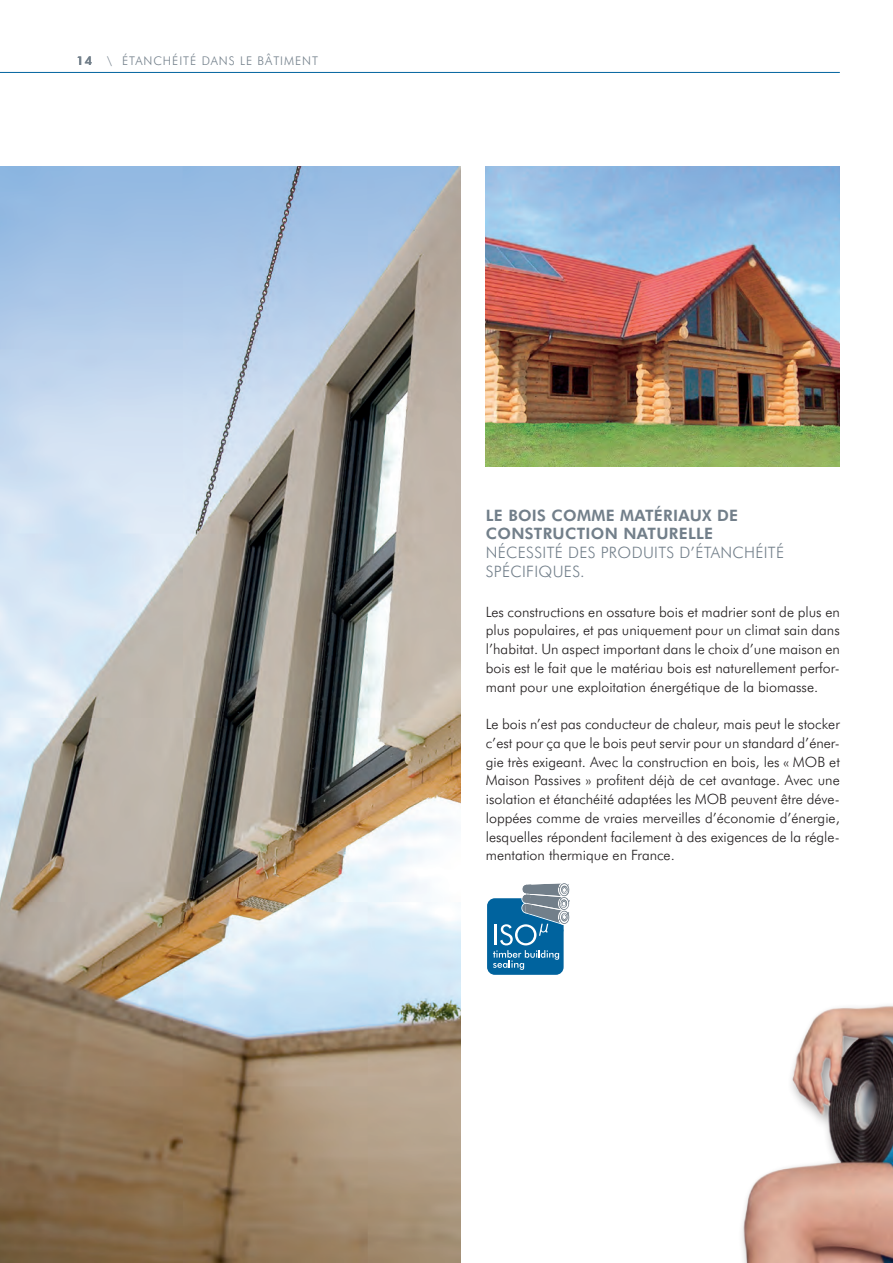
<style>
.page{position:relative;width:893px;height:1263px;background:#fff}
.page>*{position:absolute;margin:0;border:0;box-sizing:border-box;transform-origin:0 0}
.t1{font:300 15.75px/18.8px "Futura BT";letter-spacing:.02em;color:#727f8a}
.t2{font:800 15.75px/18.8px "Futura BT";letter-spacing:.02em;color:#727f8a}
.t3{font:300 14.25px/18.8px "Futura BT";color:#231f20;text-align:justify}
.t4{font:300 12px "Futura BT";letter-spacing:.08em;color:#727f8a}
.s1{font-weight:800}
</style>
<div class="page">
<img style="left:742px;top:1005px;width:151px;height:258px">
<hr style="left:0;top:72px;width:840px;height:1px;background:#00639e">
<img style="left:486px;top:166px;width:354px;height:300px">
<svg style="left:487px;top:883px;width:83px;height:92px"></svg>
<img style="left:0;top:166px;width:460px;height:1097px">
<p class="t4" style="left:77px;top:53px;width:243px"><span class="s1">14</span> \ ÉTANCHÉITÉ DANS LE BÂTIMENT</p>
<p class="t2" style="left:486px;top:505px;width:254px">LE BOIS COMME MATÉRIAUX DE<br>CONSTRUCTION NATURELLE</p>
<p class="t1" style="left:486px;top:543px;width:300px">NÉCESSITÉ DES PRODUITS D’ÉTANCHÉITÉ<br>SPÉCIFIQUES.</p>
<p class="t3" style="left:486px;top:602px;width:355px">Les constructions en ossature bois et madrier sont de plus en plus populaires, et pas uniquement pour un climat sain dans l’habitat. Un aspect important dans le choix d’une maison en bois est le fait que le matériau bois est naturellement perfor&shy;mant pour une exploitation énergétique de la biomasse.</p>
<p class="t3" style="left:486px;top:714px;width:356px">Le bois n’est pas conducteur de chaleur, mais peut le stocker c’est pour ça que le bois peut servir pour un standard d’éner&shy;gie très exigeant. Avec la construction en bois, les « MOB et Maison Passives » profitent déjà de cet avantage. Avec une isolation et étanchéité adaptées les MOB peuvent être déve&shy;loppées comme de vraies merveilles d’économie d’énergie, lesquelles répondent facilement à des exigences de la régle&shy;mentation thermique en France.</p>
</div>
